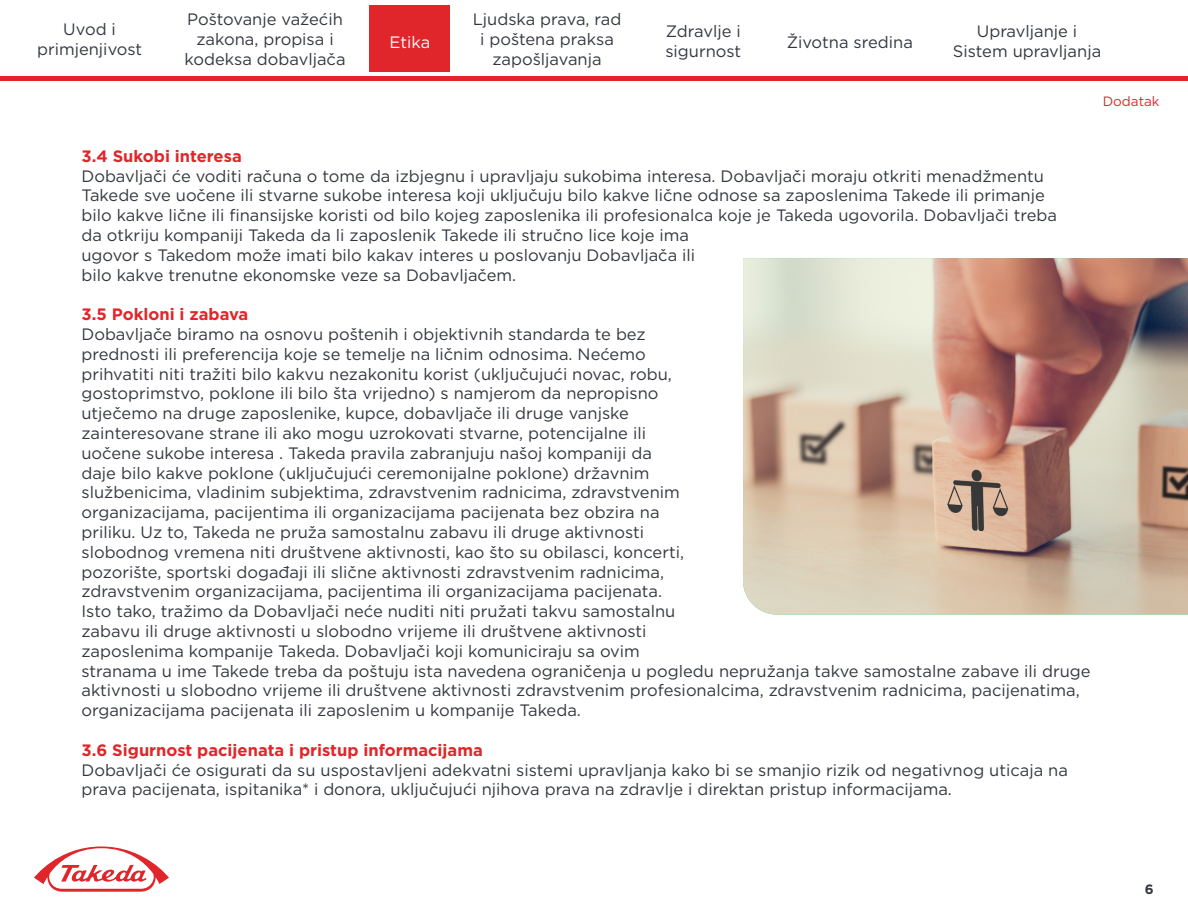
<style>
.page{position:relative;width:1188px;height:918px;background:#fff}
.page>*{position:absolute;margin:0;border:0;box-sizing:border-box;transform-origin:0 0}
.t1{font:16.5px/19.8px "Gotham";color:#34373f;text-align:center}
.t2{font:700 16.5px "Gotham";color:#e0262a}
.t3{font:16.5px "Gotham";color:#fff}
.t4{font:13.5px "Gotham";color:#e02629}
.t5{font:700 13.5px "Gotham";color:#34373f}
</style>
<div class="page">
<svg style="left:34px;top:846px;width:135px;height:46px"></svg>
<hr style="left:0;top:77px;width:1188px;height:4px;background:#e0262a">
<div style="left:369px;top:5px;width:81px;height:67px;background:#e0262a"></div>
<img style="left:743px;top:258px;width:445px;height:357px">
<p class="t1" style="left:37px;top:19px;width:107px">Uvod i primjenjivost</p>
<p class="t1" style="left:184px;top:9px;width:163px">Poštovanje važećih zakona, propisa i kodeksa dobavljača</p>
<p class="t3" style="left:389px;top:31px;width:42px">Etika</p>
<p class="t1" style="left:473px;top:9px;width:150px">Ljudska prava, rad i poštena praksa zapošljavanja</p>
<p class="t1" style="left:665px;top:21px;width:77px;text-align:left">Zdravlje i sigurnost</p>
<p class="t1" style="left:787px;top:31px;width:128px">Životna sredina</p>
<p class="t1" style="left:953px;top:21px;width:150px">Upravljanje i<br>Sistem upravljanja</p>
<p class="t4" style="left:1103px;top:92px;width:58px">Dodatak</p>
<p class="t2" style="left:81px;top:145px;width:162px">3.4 Sukobi interesa</p>
<p class="t1" style="left:81px;top:165px;width:977px;text-align:left">Dobavljači će voditi računa o tome da izbjegnu i upravljaju sukobima interesa. Dobavljači moraju otkriti menadžmentu Takede sve uočene ili stvarne sukobe interesa koji uključuju bilo kakve lične odnose sa zaposlenima Takede ili primanje bilo kakve lične ili finansijske koristi od bilo kojeg zaposlenika ili profesionalca koje je Takeda ugovorila. Dobavljači treba da otkriju kompaniji Takeda da li zaposlenik Takede ili stručno lice koje ima<br>ugovor s Takedom može imati bilo kakav interes u poslovanju Dobavljača ili<br>bilo kakve trenutne ekonomske veze sa Dobavljačem.</p>
<p class="t2" style="left:81px;top:303px;width:168px">3.5 Pokloni i zabava</p>
<p class="t1" style="left:81px;top:324px;width:1011px;text-align:left">Dobavljače biramo na osnovu poštenih i objektivnih standarda te bez<br>prednosti ili preferencija koje se temelje na ličnim odnosima. Nećemo<br>prihvatiti niti tražiti bilo kakvu nezakonitu korist (uključujući novac, robu,<br>gostoprimstvo, poklone ili bilo šta vrijedno) s namjerom da nepropisno<br>utječemo na druge zaposlenike, kupce, dobavljače ili druge vanjske<br>zainteresovane strane ili ako mogu uzrokovati stvarne, potencijalne ili<br>uočene sukobe interesa . Takeda pravila zabranjuju našoj kompaniji da<br>daje bilo kakve poklone (uključujući ceremonijalne poklone) državnim<br>službenicima, vladinim subjektima, zdravstvenim radnicima, zdravstvenim<br>organizacijama, pacijentima ili organizacijama pacijenata bez obzira na<br>priliku. Uz to, Takeda ne pruža samostalnu zabavu ili druge aktivnosti<br>slobodnog vremena niti društvene aktivnosti, kao što su obilasci, koncerti,<br>pozorište, sportski događaji ili slične aktivnosti zdravstvenim radnicima,<br>zdravstvenim organizacijama, pacijentima ili organizacijama pacijenata.<br>Isto tako, tražimo da Dobavljači neće nuditi niti pružati takvu samostalnu<br>zabavu ili druge aktivnosti u slobodno vrijeme ili društvene aktivnosti<br>zaposlenima kompanije Takeda. Dobavljači koji komuniciraju sa ovim<br>stranama u ime Takede treba da poštuju ista navedena ograničenja u pogledu nepružanja takve samostalne zabave ili druge aktivnosti u slobodno vrijeme ili društvene aktivnosti zdravstvenim profesionalcima, zdravstvenim radnicima, pacijenatima, organizacijama pacijenata ili zaposlenim u kompanije Takeda.</p>
<p class="t2" style="left:81px;top:739px;width:403px">3.6 Sigurnost pacijenata i pristup informacijama</p>
<p class="t1" style="left:81px;top:759px;width:988px;text-align:left">Dobavljači će osigurati da su uspostavljeni adekvatni sistemi upravljanja kako bi se smanjio rizik od negativnog uticaja na prava pacijenata, ispitanika* i donora, uključujući njihova prava na zdravlje i direktan pristup informacijama.</p>
<p class="t5" style="left:1145px;top:880px;width:10px">6</p>
</div>
